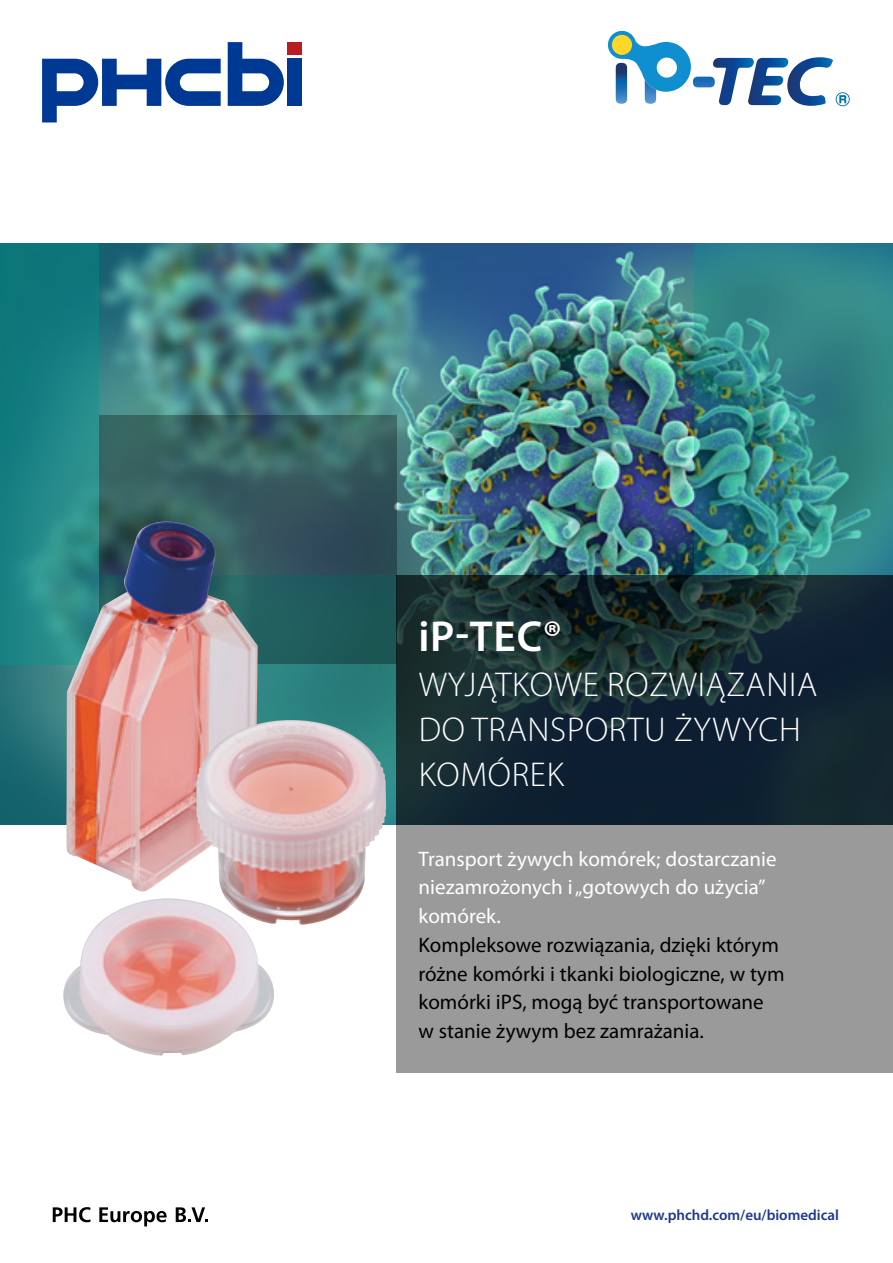
<style>
.page{position:relative;width:893px;height:1263px;background:#fff}
.page>*{position:absolute;margin:0;border:0;box-sizing:border-box;transform-origin:0 0}
.t1{font:600 43.5px "Myriad Pro";color:#fff}
.t2{font:300 34.5px/45px "Myriad Pro";letter-spacing:.02em;color:#fff}
.t3{font:21px/28.8px "Myriad Pro";color:#000}
.t4{font:21px/28.8px "Myriad Pro";color:#fff}
.t5{font:600 15px "Myriad Pro";color:#1c388f}
</style>
<div class="page">
<img style="left:0;top:243px;width:694px;height:581px">
<svg style="left:694px;top:243px;width:199px;height:332px;background:#338787"></svg>
<svg style="left:258px;top:664px;width:139px;height:160px;background:#2b7f7d"></svg>
<svg style="left:0;top:243px;width:99px;height:422px;background:#1a8283"></svg>
<div style="left:397px;top:575px;width:496px;height:497px;background:#9a9a9a"></div>
<svg style="left:397px;top:575px;width:496px;height:249px;background:#142831"></svg>
<svg style="left:99px;top:415px;width:298px;height:249px;background:#305b5d"></svg>
<div style="left:288px;top:59px;width:14px;height:47px;background:#003994"></div>
<svg style="left:42px;top:59px;width:179px;height:63px"></svg>
<svg style="left:228px;top:42px;width:56px;height:64px"></svg>
<div style="left:288px;top:42px;width:14px;height:12px;background:#b81d23"></div>
<svg style="left:53px;top:1207px;width:37px;height:15px"></svg>
<svg style="left:99px;top:1207px;width:68px;height:19px"></svg>
<svg style="left:176px;top:1207px;width:32px;height:15px"></svg>
<img style="left:66px;top:522px;width:192px;height:369px">
<div style="left:693px;top:77px;width:22px;height:10px;background:#1c6fb6;border-radius:5px"></div>
<svg style="left:608px;top:31px;width:83px;height:73px"></svg>
<div style="left:657px;top:58px;width:20px;height:20px;background:#fff;border-radius:50%"></div>
<div style="left:612px;top:35px;width:20px;height:20px;background:#fed728;border-radius:50%"></div>
<svg style="left:713px;top:57px;width:137px;height:49px"></svg>
<img style="left:63px;top:898px;width:211px;height:158px">
<img style="left:196px;top:721px;width:190px;height:204px">
<h1 class="t1" style="left:419px;top:609px;width:145px">iP-TEC®</h1>
<h2 class="t2" style="left:419px;top:662px;width:400px">WYJĄTKOWE ROZWIĄZANIA<br>DO TRANSPORTU ŻYWYCH<br>KOMÓREK</h2>
<p class="t4" style="left:419px;top:844px;width:359px">Transport żywych komórek; dostarczanie niezamrożonych i „gotowych do użycia” komórek.</p>
<p class="t3" style="left:419px;top:930px;width:368px">Kompleksowe rozwiązania, dzięki którym różne komórki i tkanki biologiczne, w tym komórki iPS, mogą być transportowane<br>w stanie żywym bez zamrażania.</p>
<p class="t5" style="left:631px;top:1205px;width:210px">www.phchd.com/eu/biomedical</p>
</div>
